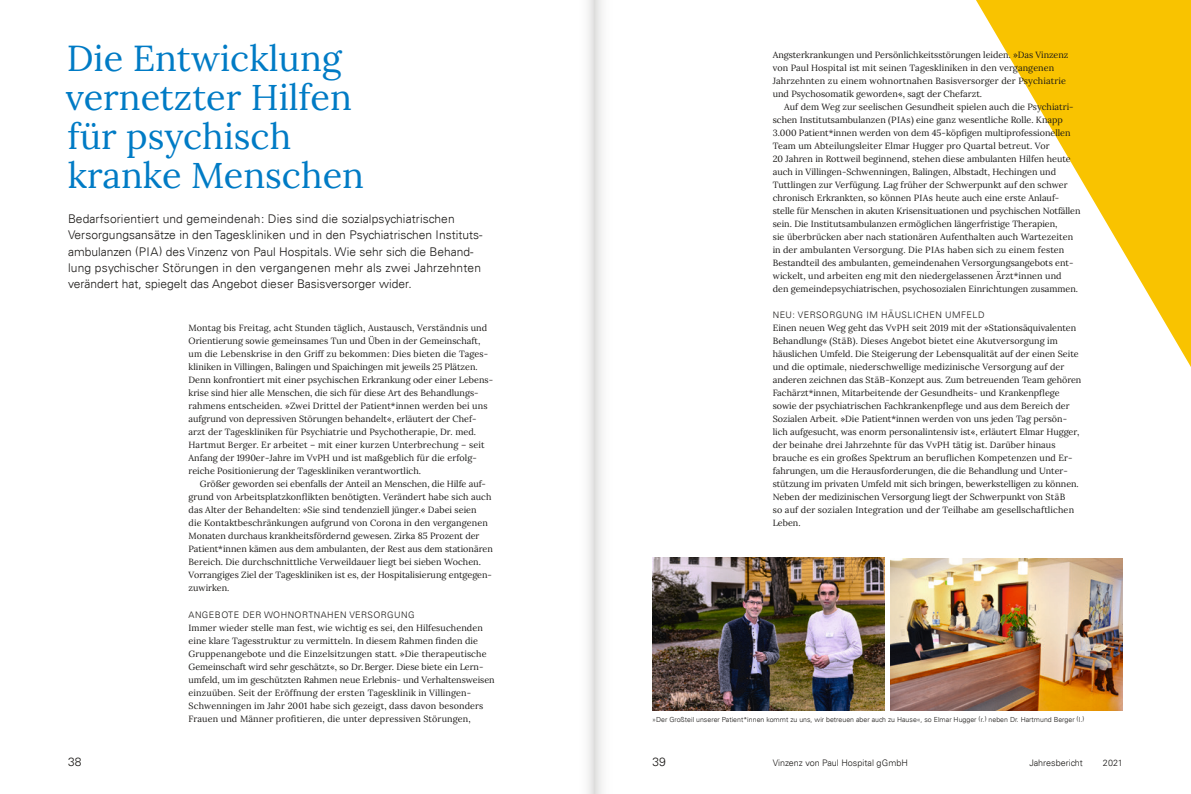
<style>
.page{position:relative;width:1191px;height:794px;background:#fff}
.page>*{position:absolute;margin:0;border:0;box-sizing:border-box;transform-origin:0 0}
.t1{font:36px/39px "Lora";color:#007bc5}
.t2{font:300 12px/16.2px "Univers LT";letter-spacing:.005em;color:#1b1917}
.t3{font:9px/13px "Lora";color:#1b1917}
.t4{font:300 9px "Univers LT";letter-spacing:.05em;color:#1b1917}
.t5{font:300 9px "Univers LT";color:#1b1917}
.t6{font:300 7px "Univers LT";color:#1b1917}
</style>
<div class="page">
<svg style="left:976px;top:0;width:215px;height:367px"></svg>
<img style="left:890px;top:558px;width:233px;height:153px">
<img style="left:652px;top:558px;width:232px;height:153px">
<svg style="left:588px;top:0;width:14px;height:794px"></svg>
<h1 class="t1" style="left:66px;top:36px;width:300px">Die Entwicklung vernetzter Hilfen für psychisch kranke Menschen</h1>
<p class="t2" style="left:68px;top:211px;width:416px">Bedarfsorientiert und gemeindenah: Dies sind die sozialpsychiatrischen Versorgungsansätze in den Tageskliniken und in den Psychiatrischen Instituts&shy;ambulanzen (PIA) des Vinzenz von Paul Hospitals. Wie sehr sich die Behand&shy;lung psychischer Störungen in den vergangenen mehr als zwei Jahrzehnten verändert hat, spiegelt das Angebot dieser Basisversorger wider.</p>
<p class="t3" style="left:189px;top:321px;width:306px">Montag bis Freitag, acht Stunden täglich, Austausch, Verständnis und Orientierung sowie gemeinsames Tun und Üben in der Gemeinschaft, um die Lebenskrise in den Griff zu bekommen: Dies bieten die Tages&shy;kliniken in Villingen, Balingen und Spaichingen mit jeweils 25 Plätzen.<br>Denn konfrontiert mit einer psychischen Erkrankung oder einer Lebens&shy;krise sind hier alle Menschen, die sich für diese Art des Behandlungs&shy;rahmens entscheiden. »Zwei Drittel der Patient*innen werden bei uns aufgrund von depressiven Störungen behandelt«, erläutert der Chef&shy;arzt der Tageskliniken für Psychiatrie und Psychotherapie, Dr. med.<br>Hartmut Berger. Er arbeitet – mit einer kurzen Unterbrechung – seit Anfang der 1990er-Jahre im VvPH und ist maßgeblich für die erfolg&shy;reiche Positionierung der Tageskliniken verantwortlich.</p>
<p class="t3" style="left:189px;top:477px;width:306px;text-indent:11px">Größer geworden sei ebenfalls der Anteil an Menschen, die Hilfe auf&shy;grund von Arbeitsplatzkonflikten benötigten. Verändert habe sich auch das Alter der Behandelten: »Sie sind tendenziell jünger.« Dabei seien<br>die Kontaktbeschränkungen aufgrund von Corona in den vergangenen Monaten durchaus krankheitsfördernd gewesen. Zirka 85 Prozent der Patient*innen kämen aus dem ambulanten, der Rest aus dem stationären Bereich. Die durchschnittliche Verweildauer liegt bei sieben Wochen.<br>Vorrangiges Ziel der Tageskliniken ist es, der Hospitalisierung entgegen&shy;zuwirken.</p>
<p class="t4" style="left:189px;top:609px;width:227px">ANGEBOTE DER WOHNORTNAHEN VERSORGUNG</p>
<p class="t3" style="left:189px;top:620px;width:307px">Immer wieder stelle man fest, wie wichtig es sei, den Hilfesuchenden eine klare Tagesstruktur zu vermitteln. In diesem Rahmen finden die Gruppenangebote und die Einzelsitzungen statt. »Die therapeutische Gemeinschaft wird sehr geschätzt«, so Dr.Berger. Diese biete ein Lern&shy;umfeld, um im geschützten Rahmen neue Erlebnis- und Verhaltensweisen einzuüben. Seit der Eröffnung der ersten Tagesklinik in Villingen-Schwenningen im Jahr 2001 habe sich gezeigt, dass davon besonders Frauen und Männer profitieren, die unter depressiven Störungen,</p>
<p class="t3" style="left:772px;top:48px;width:297px">Angsterkrankungen und Persönlichkeitsstörungen leiden. »Das Vinzenz von Paul Hospital ist mit seinen Tageskliniken in den vergangenen Jahrzehnten zu einem wohnortnahen Basisversorger der Psychiatrie und Psychosomatik geworden«, sagt der Chefarzt.</p>
<p class="t3" style="left:772px;top:100px;width:309px;text-indent:11px">Auf dem Weg zur seelischen Gesundheit spielen auch die Psychiatri&shy;schen Institutsambulanzen (PIAs) eine ganz wesentliche Rolle. Knapp 3.000 Patient*innen werden von dem 45-köpfigen multiprofessionellen Team um Abteilungsleiter Elmar Hugger pro Quartal betreut. Vor<br>20 Jahren in Rottweil beginnend, stehen diese ambulanten Hilfen heute auch in Villingen-Schwenningen, Balingen, Albstadt, Hechingen und Tuttlingen zur Verfügung. Lag früher der Schwerpunkt auf den schwer chronisch Erkrankten, so können PIAs heute auch eine erste Anlauf&shy;stelle für Menschen in akuten Krisensituationen und psychischen Notfällen sein. Die Institutsambulanzen ermöglichen längerfristige Therapien,<br>sie überbrücken aber nach stationären Aufenthalten auch Wartezeiten in der ambulanten Versorgung. Die PIAs haben sich zu einem festen Bestandteil des ambulanten, gemeindenahen Versorgungsangebots ent&shy;wickelt, und arbeiten eng mit den niedergelassenen Ärzt*innen und<br>den gemeindepsychiatrischen, psychosozialen Einrichtungen zusammen.</p>
<p class="t4" style="left:772px;top:310px;width:213px">NEU: VERSORGUNG IM HÄUSLICHEN UMFELD</p>
<p class="t3" style="left:772px;top:321px;width:310px">Einen neuen Weg geht das VvPH seit 2019 mit der »Stationsäquivalenten Behandlung« (StäB). Dieses Angebot bietet eine Akutversorgung im häuslichen Umfeld. Die Steigerung der Lebensqualität auf der einen Seite und die optimale, niederschwellige medizinische Versorgung auf der anderen zeichnen das StäB-Konzept aus. Zum betreuenden Team gehören Fachärzt*innen, Mitarbeitende der Gesundheits- und Krankenpflege sowie der psychiatrischen Fachkrankenpflege und aus dem Bereich der Sozialen Arbeit. »Die Patient*innen werden von uns jeden Tag persön&shy;lich aufgesucht, was enorm personalintensiv ist«, erläutert Elmar Hugger, der beinahe drei Jahrzehnte für das VvPH tätig ist. Darüber hinaus brauche es ein großes Spektrum an beruflichen Kompetenzen und Er&shy;fahrungen, um die Herausforderungen, die die Behandlung und Unter&shy;stützung im privaten Umfeld mit sich bringen, bewerkstelligen zu können.<br>Neben der medizinischen Versorgung liegt der Schwerpunkt von StäB<br>so auf der sozialen Integration und der Teilhabe am gesellschaftlichen Leben.</p>
<p class="t6" style="left:652px;top:715px;width:434px">»Der Großteil unserer Patient*innen kommt zu uns, wir betreuen aber auch zu Hause«, so Elmar Hugger (r.) neben Dr. Hartmund Berger (l.)</p>
<h2 class="t2" style="left:68px;top:753px;width:15px">38</h2>
<h2 class="t2" style="left:652px;top:753px;width:15px">39</h2>
<p class="t5" style="left:772px;top:757px;width:137px">Vinzenz von Paul Hospital gGmbH</p>
<p class="t5" style="left:1029px;top:757px;width:55px">Jahresbericht</p>
<p class="t4" style="left:1102px;top:757px;width:22px">2021</p>
</div>
